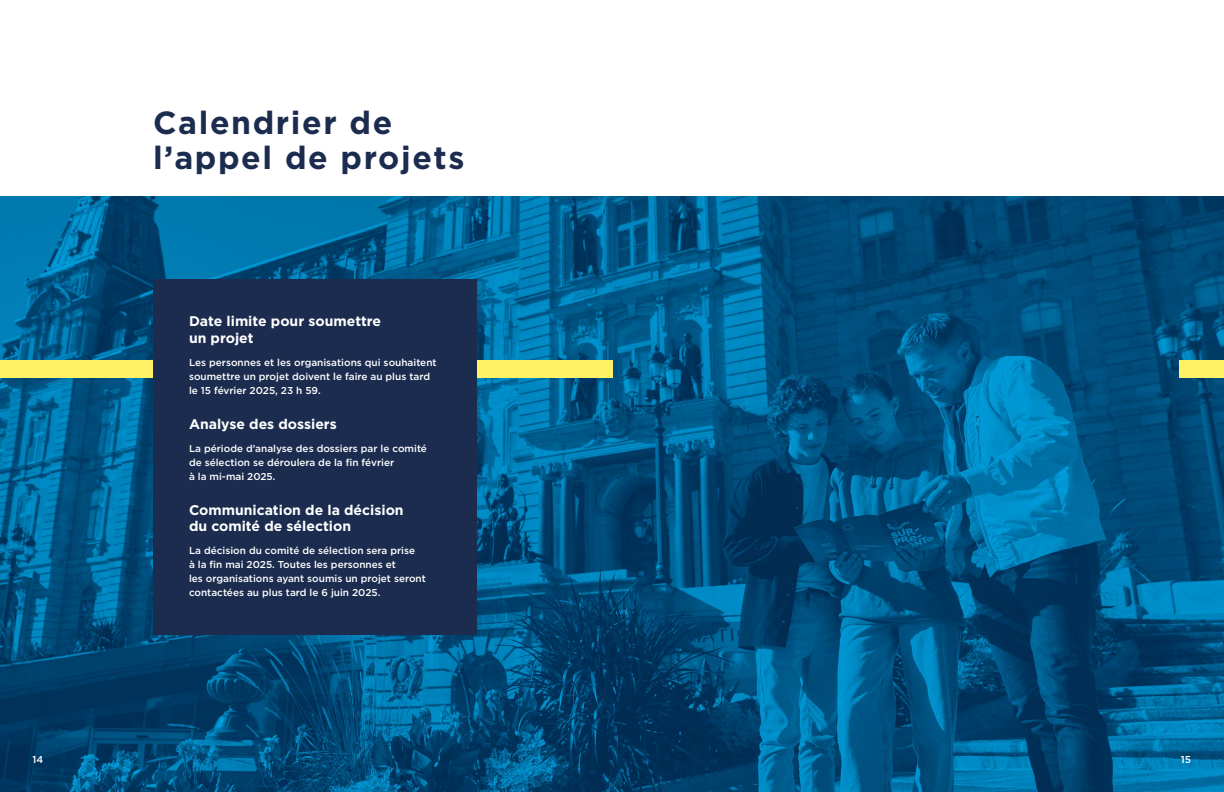
<style>
.page{position:relative;width:1224px;height:792px;background:#fff}
.page>*{position:absolute;margin:0;border:0;box-sizing:border-box;transform-origin:0 0}
.t1{font:700 32px/35px "Gotham";letter-spacing:.05em;color:#1c2c4f}
.t2{font:700 14px/16.8px "Gotham";color:#fff}
.t3{font:500 10px/14px "Gotham";color:#fff}
</style>
<div class="page">
<img style="left:0;top:197px;width:1224px;height:595px">
<div style="left:0;top:360px;width:612px;height:18px;background:#fff265"></div>
<div style="left:1179px;top:360px;width:45px;height:18px;background:#fff265"></div>
<div style="left:153px;top:279px;width:324px;height:356px;background:#1c2c4f"></div>
<h1 class="t1" style="left:153px;top:105px;width:313px">Calendrier de l’appel de projets</h1>
<h2 class="t2" style="left:189px;top:313px;width:194px">Date limite pour soumettre un projet</h2>
<p class="t3" style="left:189px;top:355px;width:249px">Les personnes et les organisations qui souhaitent soumettre un projet doivent le faire au plus tard le 15 février 2025, 23 h 59.</p>
<h2 class="t2" style="left:189px;top:415px;width:149px">Analyse des dossiers</h2>
<p class="t3" style="left:189px;top:441px;width:240px">La période d’analyse des dossiers par le comité de sélection se déroulera de la fin février<br>à la mi-mai 2025.</p>
<h2 class="t2" style="left:189px;top:501px;width:216px">Communication de la décision du comité de sélection</h2>
<p class="t3" style="left:189px;top:544px;width:238px">La décision du comité de sélection sera prise<br>à la fin mai 2025. Toutes les personnes et<br>les organisations ayant soumis un projet seront contactées au plus tard le 6 juin 2025.</p>
<p class="t3" style="left:32px;top:752px;width:12px">14</p>
<p class="t3" style="left:1181px;top:752px;width:12px">15</p>
</div>
